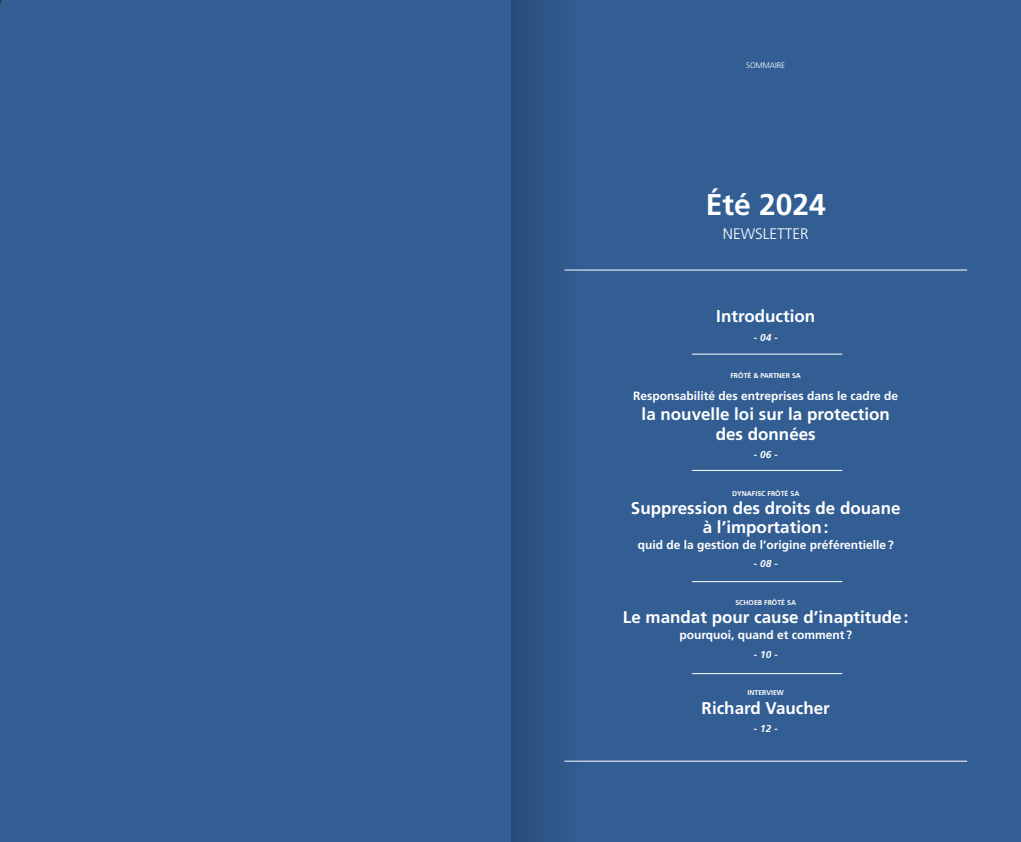
<style>
.page{position:relative;width:1021px;height:842px;background:#fff}
.page>*{position:absolute;margin:0;border:0;box-sizing:border-box;transform-origin:0 0}
.t1{font:700 30px "Frutiger LT Std";color:#fff}
.t2{font:700 17px/20px "Frutiger LT Std";color:#fff;text-align:center}
.t3{font:300 15.3px "Frutiger LT Std";color:#fff}
.t4{font:700 12px "Frutiger LT Std";color:#fff}
.t5{font:italic 700 10px "Frutiger LT Std";color:#fff}
.t6{font:300 8px "Frutiger LT Std";letter-spacing:-.01em;color:#fff}
.t7{font:700 7px "Frutiger LT Std";color:#fff}
</style>
<div class="page">
<div style="left:0;top:0;width:1020px;height:842px;background:#325e94"></div>
<hr style="left:564px;top:270px;width:403px;height:1px;background:#fff">
<hr style="left:692px;top:470px;width:150px;height:1px;background:#fff">
<hr style="left:692px;top:581px;width:150px;height:1px;background:#fff">
<hr style="left:692px;top:673px;width:150px;height:1px;background:#fff">
<hr style="left:692px;top:354px;width:150px;height:1px;background:#fff">
<hr style="left:564px;top:761px;width:403px;height:1px;background:#fff">
<div style="left:511px;top:0;width:67px;height:842px;background:#2c5485"></div>
<p class="t6" style="left:746px;top:61px;width:40px">SOMMAIRE</p>
<h1 class="t1" style="left:705px;top:187px;width:122px">Été 2024</h1>
<p class="t3" style="left:722px;top:225px;width:87px">NEWSLETTER</p>
<p class="t2" style="left:716px;top:306px;width:100px">Introduction</p>
<p class="t5" style="left:753px;top:331px;width:26px">- 04 -</p>
<p class="t7" style="left:730px;top:371px;width:72px">FRÔTÉ &amp; PARTNER SA</p>
<p class="t4" style="left:633px;top:388px;width:266px">Responsabilité des entreprises dans le cadre de</p>
<p class="t2" style="left:641px;top:404px;width:250px">la nouvelle loi sur la protection des données</p>
<p class="t5" style="left:753px;top:449px;width:26px">- 06 -</p>
<p class="t7" style="left:732px;top:489px;width:69px">DYNAFISC FRÔTÉ SA</p>
<p class="t2" style="left:631px;top:499px;width:271px;line-height:18.7px">Suppression des droits de douane à l’importation:</p>
<p class="t4" style="left:637px;top:537px;width:257px">quid de la gestion de l’origine préférentielle?</p>
<p class="t5" style="left:753px;top:558px;width:26px">- 08 -</p>
<p class="t7" style="left:735px;top:598px;width:62px">SCHOEB FRÔTÉ SA</p>
<p class="t2" style="left:623px;top:607px;width:287px">Le mandat pour cause d’inaptitude:</p>
<p class="t4" style="left:679px;top:628px;width:174px">pourquoi, quand et comment?</p>
<p class="t5" style="left:753px;top:648px;width:26px">- 10 -</p>
<p class="t7" style="left:747px;top:688px;width:38px">INTERVIEW</p>
<p class="t2" style="left:701px;top:698px;width:130px">Richard Vaucher</p>
<p class="t5" style="left:753px;top:723px;width:26px">- 12 -</p>
</div>
